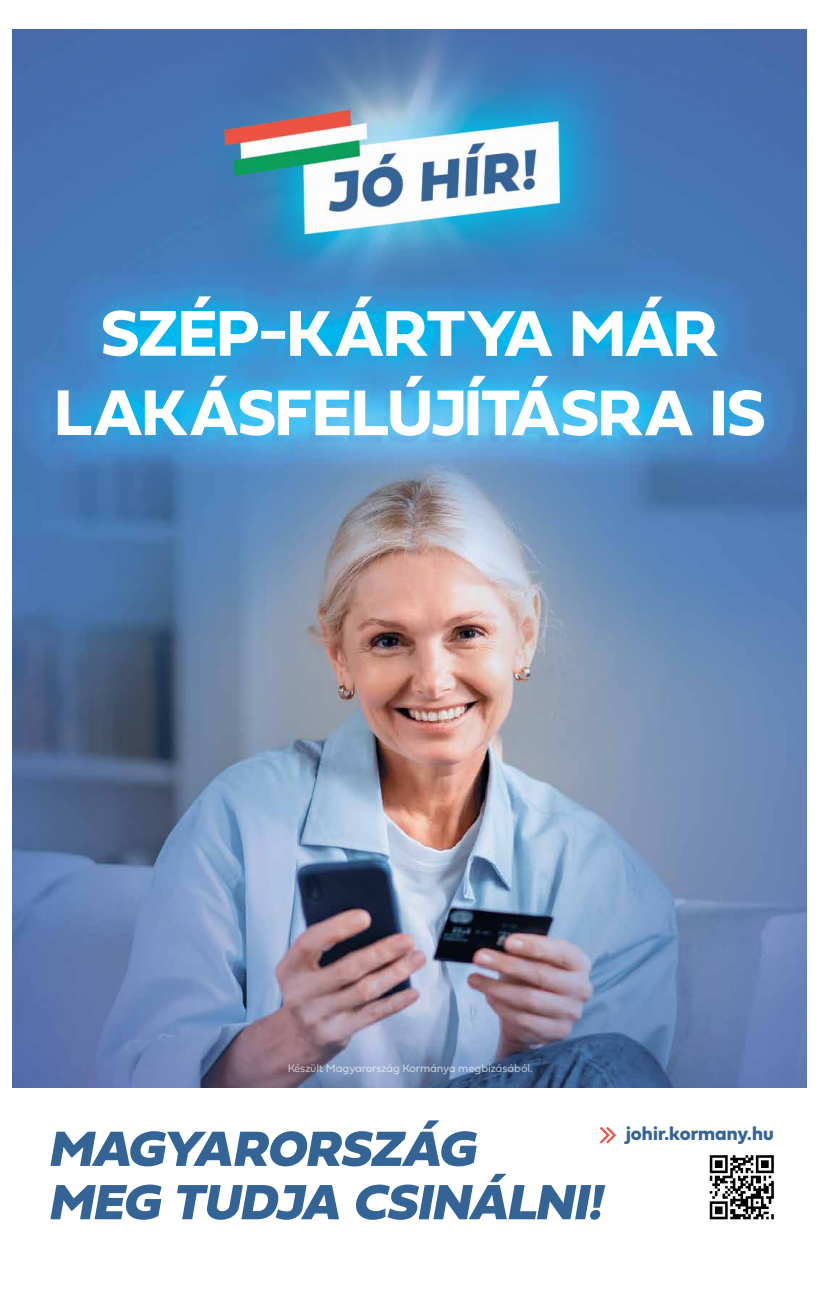
<style>
.page{position:relative;width:820px;height:1293px;background:#fff}
.page>*{position:absolute;margin:0;border:0;box-sizing:border-box;transform-origin:0 0}
.t1{font:italic 51.6px/53.3px "Fieldwork Geo Black";color:#346496}
.t2{font:19.8px "Fieldwork Geo Bold";color:#346496}
.t3{font:11.3px "Fieldwork Geo Regular";letter-spacing:-.01em;color:#fff}
</style>
<div class="page">
<img style="left:13px;top:30px;width:793px;height:1058px">
<svg style="left:709px;top:1155px;width:64px;height:64px"></svg>
<svg style="left:600px;top:1127px;width:15px;height:16px"></svg>
<img style="left:141px;top:30px;width:542px;height:355px">
<p class="t3" style="left:287px;top:1059px;width:247px">Készült Magyarország Kormánya megbízásából.</p>
<h1 class="t1" style="left:48px;top:1117px;width:568px">MAGYARORSZÁG<br>MEG TUDJA CSINÁLNI!</h1>
<h2 class="t2" style="left:626px;top:1118px;width:149px">johir.kormany.hu</h2>
</div>
